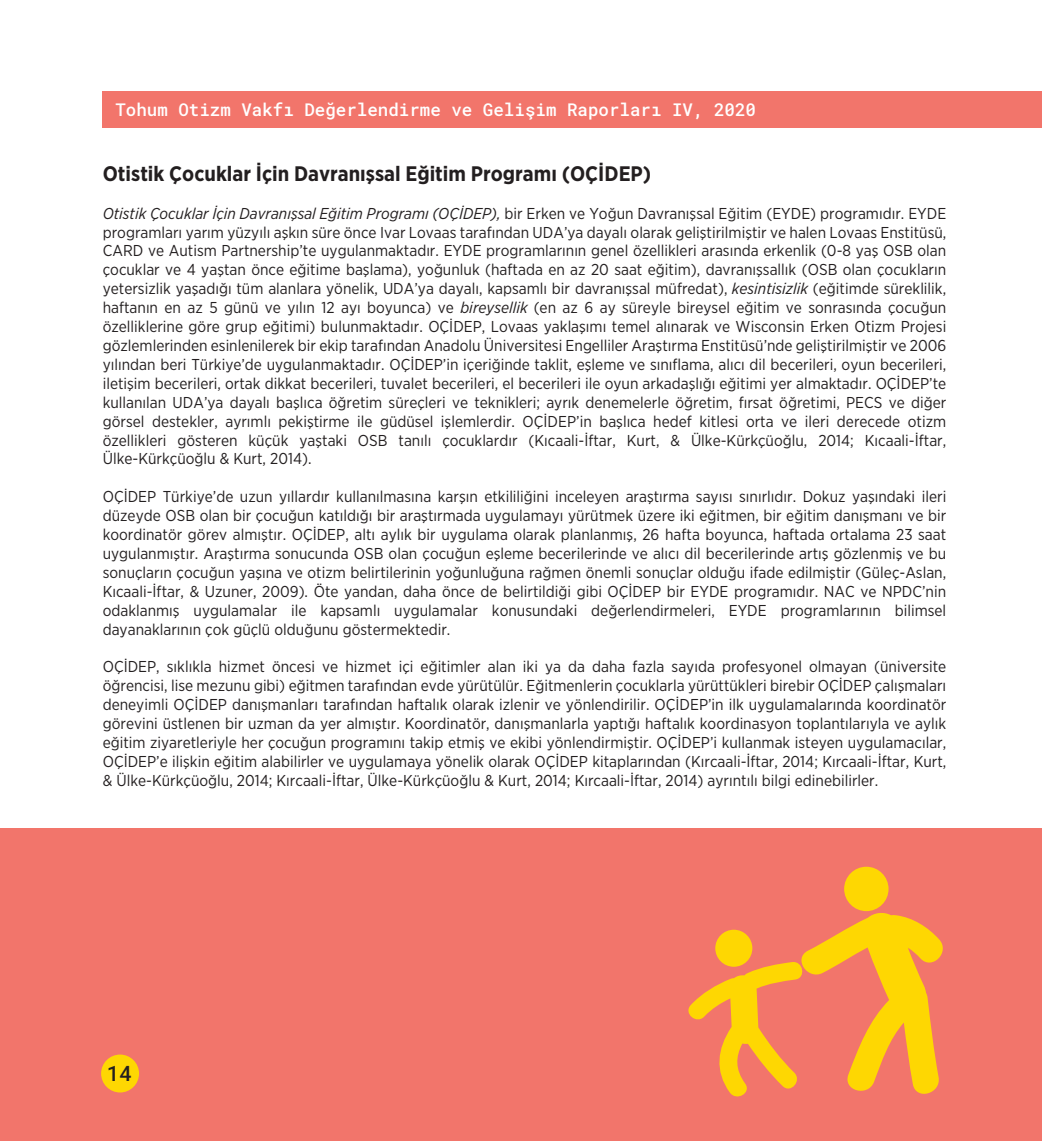
<style>
.page{position:relative;width:1042px;height:1141px;background:#fff}
.page>*{position:absolute;margin:0;border:0;box-sizing:border-box;transform-origin:0 0}
.t1{font:700 21px "Gotham Narrow";color:#231f20}
.t2{font:500 21px "Roboto Mono";color:#231f20}
.t3{font:500 17.5px "Roboto Mono";color:#fff}
.t4{font:15.75px/18.9px "Gotham Narrow";color:#231f20;text-align:justify}
.s1{font-style:italic}
</style>
<div class="page">
<div style="left:0;top:829px;width:1042px;height:312px;background:#f2756b"></div>
<div style="left:101px;top:1055px;width:38px;height:37px;background:#fed702;border-radius:50%"></div>
<div style="left:103px;top:91px;width:939px;height:36px;background:#f2756b"></div>
<svg style="left:688px;top:867px;width:255px;height:230px"></svg>
<p class="t3" style="left:115px;top:97px;width:642px">Tohum Otizm Vakfı Değerlendirme ve Gelişim Raporları IV, 2020</p>
<p class="t3" style="left:258px;top:97px;width:653px">Tohum Otizm Vakfı Değerlendirme ve Gelişim Raporları III, 2020</p>
<h1 class="t1" style="left:103px;top:160px;width:550px">Otistik Çocuklar İçin Davranışsal Eğitim Programı (OÇİDEP)</h1>
<p class="t4" style="left:103px;top:203px;width:845px"><span class="s1">Otistik Çocuklar İçin Davranışsal Eğitim Programı (OÇİDEP),</span> bir Erken ve Yoğun Davranışsal Eğitim (EYDE) programıdır. EYDE programları yarım yüzyılı aşkın süre önce Ivar Lovaas tarafından UDA’ya dayalı olarak geliştirilmiştir ve halen Lovaas Enstitüsü, CARD ve Autism Partnership’te uygulanmaktadır. EYDE programlarının genel özellikleri arasında erkenlik (0-8 yaş OSB olan çocuklar ve 4 yaştan önce eğitime başlama), yoğunluk (haftada en az 20 saat eğitim), davranışsallık (OSB olan çocukların yetersizlik yaşadığı tüm alanlara yönelik, UDA’ya dayalı, kapsamlı bir davranışsal müfredat), <span class="s1">kesintisizlik</span> (eğitimde süreklilik, haftanın en az 5 günü ve yılın 12 ayı boyunca) ve <span class="s1">bireysellik</span> (en az 6 ay süreyle bireysel eğitim ve sonrasında çocuğun özelliklerine göre grup eğitimi) bulunmaktadır. OÇİDEP, Lovaas yaklaşımı temel alınarak ve Wisconsin Erken Otizm Projesi gözlemlerinden esinlenilerek bir ekip tarafından Anadolu Üniversitesi Engelliler Araştırma Enstitüsü’nde geliştirilmiştir ve 2006 yılından beri Türkiye’de uygulanmaktadır. OÇİDEP’in içeriğinde taklit, eşleme ve sınıflama, alıcı dil becerileri, oyun becerileri, iletişim becerileri, ortak dikkat becerileri, tuvalet becerileri, el becerileri ile oyun arkadaşlığı eğitimi yer almaktadır. OÇİDEP’te kullanılan UDA’ya dayalı başlıca öğretim süreçleri ve teknikleri; ayrık denemelerle öğretim, fırsat öğretimi, PECS ve diğer görsel destekler, ayrımlı pekiştirme ile güdüsel işlemlerdir. OÇİDEP’in başlıca hedef kitlesi orta ve ileri derecede otizm özellikleri gösteren küçük yaştaki OSB tanılı çocuklardır (Kıcaali-İftar, Kurt, &amp; Ülke-Kürkçüoğlu, 2014; Kıcaali-İftar, Ülke-Kürkçüoğlu &amp; Kurt, 2014).</p>
<p class="t4" style="left:103px;top:487px;width:845px">OÇİDEP Türkiye’de uzun yıllardır kullanılmasına karşın etkililiğini inceleyen araştırma sayısı sınırlıdır. Dokuz yaşındaki ileri düzeyde OSB olan bir çocuğun katıldığı bir araştırmada uygulamayı yürütmek üzere iki eğitmen, bir eğitim danışmanı ve bir koordinatör görev almıştır. OÇİDEP, altı aylık bir uygulama olarak planlanmış, 26 hafta boyunca, haftada ortalama 23 saat uygulanmıştır. Araştırma sonucunda OSB olan çocuğun eşleme becerilerinde ve alıcı dil becerilerinde artış gözlenmiş ve bu sonuçların çocuğun yaşına ve otizm belirtilerinin yoğunluğuna rağmen önemli sonuçlar olduğu ifade edilmiştir (Güleç-Aslan, Kıcaali-İftar, &amp; Uzuner, 2009). Öte yandan, daha önce de belirtildiği gibi OÇİDEP bir EYDE programıdır. NAC ve NPDC’nin odaklanmış uygulamalar ile kapsamlı uygulamalar konusundaki değerlendirmeleri, EYDE programlarının bilimsel dayanaklarının çok güçlü olduğunu göstermektedir.</p>
<p class="t4" style="left:103px;top:657px;width:845px">OÇİDEP, sıklıkla hizmet öncesi ve hizmet içi eğitimler alan iki ya da daha fazla sayıda profesyonel olmayan (üniversite öğrencisi, lise mezunu gibi) eğitmen tarafından evde yürütülür. Eğitmenlerin çocuklarla yürüttükleri birebir OÇİDEP çalışmaları deneyimli OÇİDEP danışmanları tarafından haftalık olarak izlenir ve yönlendirilir. OÇİDEP’in ilk uygulamalarında koordinatör görevini üstlenen bir uzman da yer almıştır. Koordinatör, danışmanlarla yaptığı haftalık koordinasyon toplantılarıyla ve aylık eğitim ziyaretleriyle her çocuğun programını takip etmiş ve ekibi yönlendirmiştir. OÇİDEP’i kullanmak isteyen uygulamacılar, OÇİDEP’e ilişkin eğitim alabilirler ve uygulamaya yönelik olarak OÇİDEP kitaplarından (Kırcaali-İftar, 2014; Kırcaali-İftar, Kurt, &amp; Ülke-Kürkçüoğlu, 2014; Kırcaali-İftar, Ülke-Kürkçüoğlu &amp; Kurt, 2014; Kırcaali-İftar, 2014) ayrıntılı bilgi edinebilirler.</p>
<h1 class="t2" style="left:107px;top:1059px;width:27px">14</h1>
</div>
